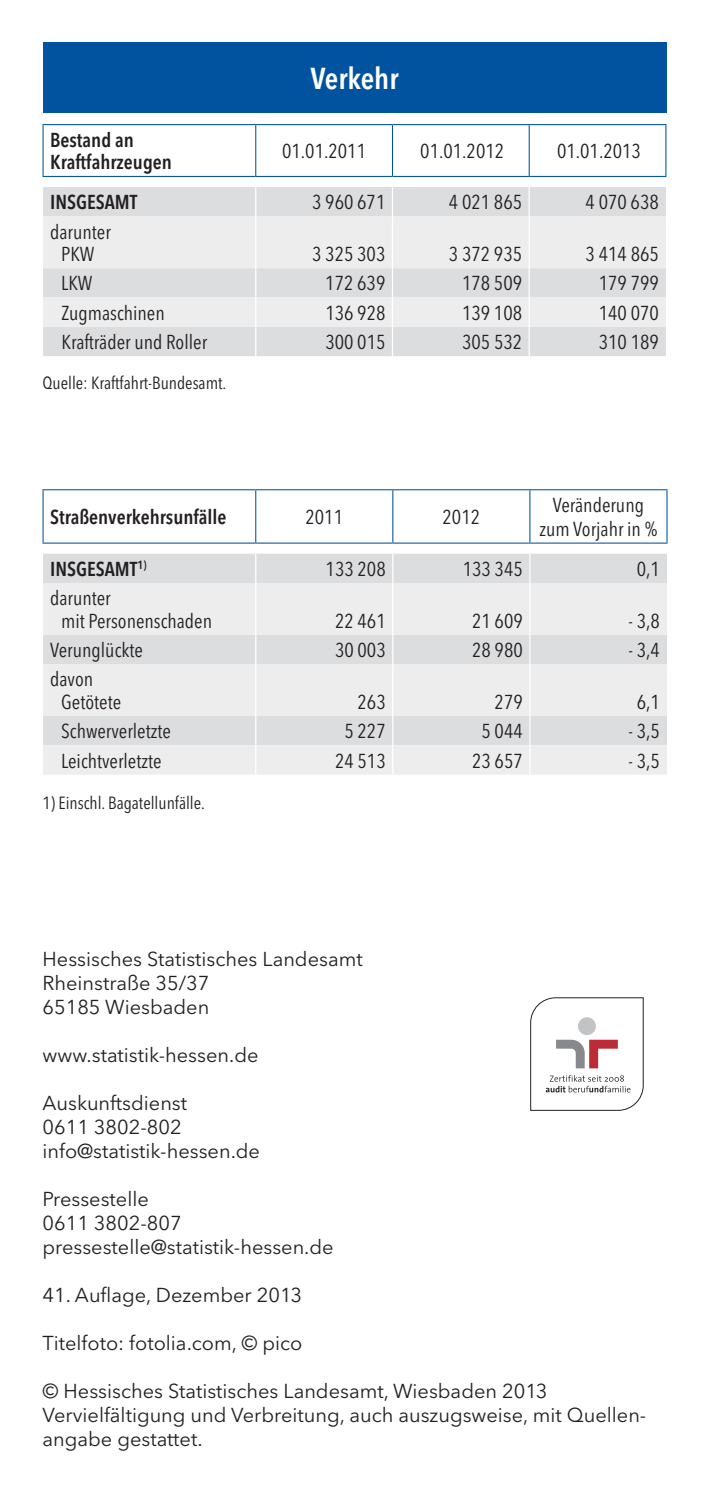
<style>
.page{position:relative;width:709px;height:1489px;background:#fff}
.page>*{position:absolute;margin:0;border:0;box-sizing:border-box;transform-origin:0 0}
.Balkentext{font:600 condensed 30px "Avenir Next LT Pro";color:#fff}
.t1{font:20px/24px "Avenir Next LT Pro";color:#231f20}
.Tab_zahlen{font:condensed 20px "Avenir Next LT Pro";color:#231f20}
.Tab_text{font:condensed 20px/22.5px "Avenir Next LT Pro";color:#231f20}
.Spalten_überschrift{font:condensed 20px/24px "Avenir Next LT Pro";color:#231f20;text-align:center}
.Tab_überschrift_fett{font:600 condensed 20px/22.5px "Avenir Next LT Pro";color:#231f20}
.Tab_text-2{font:600 condensed 20px "Avenir Next LT Pro";color:#231f20}
.Tab_text-3{font:condensed 17.5px "Avenir Next LT Pro";color:#231f20}
</style>
<div class="page">
<div style="left:43px;top:43px;width:623px;height:70px;background:#0153a0"></div>
<div style="left:43px;top:327px;width:623px;height:29px;background:#dcdddf"></div>
<svg style="left:43px;top:216px;width:623px;height:111px;background:#e8e8ea"></svg>
<hr style="left:43px;top:124px;width:213px;height:1px;background:#0153a0">
<hr style="left:43px;top:125px;width:1px;height:51px;background:#0153a0">
<hr style="left:256px;top:124px;width:136px;height:1px;background:#0153a0">
<hr style="left:255px;top:125px;width:1px;height:51px;background:#0153a0">
<hr style="left:392px;top:124px;width:137px;height:1px;background:#0153a0">
<hr style="left:392px;top:125px;width:1px;height:51px;background:#0153a0">
<hr style="left:529px;top:124px;width:137px;height:1px;background:#0153a0">
<hr style="left:528px;top:125px;width:1px;height:51px;background:#0153a0">
<hr style="left:665px;top:125px;width:1px;height:51px;background:#0153a0">
<svg style="left:43px;top:176px;width:623px;height:40px"></svg>
<hr style="left:528px;top:187px;width:2px;height:29px;background:#fff">
<hr style="left:255px;top:216px;width:1px;height:52px;background:#fff">
<hr style="left:392px;top:216px;width:1px;height:52px;background:#fff">
<hr style="left:528px;top:216px;width:2px;height:52px;background:#fff">
<svg style="left:255px;top:268px;width:1px;height:29px"></svg>
<svg style="left:392px;top:268px;width:1px;height:29px"></svg>
<hr style="left:528px;top:268px;width:2px;height:29px;background:#fff">
<hr style="left:255px;top:297px;width:1px;height:30px;background:#fff">
<hr style="left:392px;top:297px;width:1px;height:30px;background:#fff">
<hr style="left:528px;top:297px;width:2px;height:30px;background:#fff">
<svg style="left:255px;top:327px;width:1px;height:29px"></svg>
<svg style="left:392px;top:327px;width:1px;height:29px"></svg>
<hr style="left:528px;top:327px;width:2px;height:29px;background:#fff">
<svg style="left:43px;top:543px;width:624px;height:1px"></svg>
<div style="left:43px;top:554px;width:624px;height:29px;background:#dcdddf"></div>
<svg style="left:43px;top:583px;width:624px;height:191px;background:#e7e8e9"></svg>
<hr style="left:43px;top:489px;width:213px;height:1px;background:#0153a0">
<hr style="left:43px;top:490px;width:1px;height:52px;background:#0153a0">
<hr style="left:256px;top:489px;width:137px;height:1px;background:#0153a0">
<hr style="left:255px;top:490px;width:1px;height:52px;background:#0153a0">
<hr style="left:393px;top:489px;width:137px;height:1px;background:#0153a0">
<hr style="left:392px;top:490px;width:1px;height:52px;background:#0153a0">
<hr style="left:530px;top:489px;width:137px;height:1px;background:#0153a0">
<hr style="left:529px;top:490px;width:1px;height:52px;background:#0153a0">
<hr style="left:666px;top:490px;width:1px;height:52px;background:#0153a0">
<hr style="left:43px;top:542px;width:213px;height:1px;background:#0153a0">
<hr style="left:256px;top:542px;width:137px;height:1px;background:#0153a0">
<hr style="left:393px;top:542px;width:137px;height:1px;background:#0153a0">
<hr style="left:530px;top:542px;width:137px;height:1px;background:#0153a0">
<hr style="left:255px;top:553px;width:1px;height:30px;background:#fff">
<hr style="left:392px;top:553px;width:1px;height:30px;background:#fff">
<hr style="left:529px;top:553px;width:1px;height:30px;background:#fff">
<hr style="left:255px;top:583px;width:1px;height:52px;background:#fff">
<hr style="left:392px;top:583px;width:1px;height:52px;background:#fff">
<hr style="left:529px;top:583px;width:1px;height:52px;background:#fff">
<svg style="left:255px;top:635px;width:1px;height:29px"></svg>
<svg style="left:392px;top:635px;width:1px;height:29px"></svg>
<svg style="left:529px;top:635px;width:1px;height:29px"></svg>
<hr style="left:255px;top:664px;width:1px;height:52px;background:#fff">
<hr style="left:392px;top:664px;width:1px;height:52px;background:#fff">
<hr style="left:529px;top:664px;width:1px;height:52px;background:#fff">
<svg style="left:255px;top:716px;width:1px;height:58px"></svg>
<svg style="left:392px;top:716px;width:1px;height:58px"></svg>
<svg style="left:529px;top:716px;width:1px;height:58px"></svg>
<svg style="left:530px;top:997px;width:113px;height:113px"></svg>
<p class="Balkentext" style="left:310px;top:61px;width:90px">Verkehr</p>
<p class="Tab_überschrift_fett" style="left:50px;top:128px;width:123px">Bestand an<br>Kraftfahrzeugen</p>
<p class="Spalten_überschrift" style="left:282px;top:139px;width:85px">01.01.2011</p>
<p class="Spalten_überschrift" style="left:420px;top:139px;width:85px">01.01.2012</p>
<p class="Spalten_überschrift" style="left:557px;top:139px;width:85px">01.01.2013</p>
<p class="Tab_text-2" style="left:50px;top:190px;width:89px">INSGESAMT</p>
<p class="Tab_zahlen" style="left:312px;top:190px;width:75px">3 960 671</p>
<p class="Tab_zahlen" style="left:449px;top:190px;width:75px">4 021 865</p>
<p class="Tab_zahlen" style="left:585px;top:190px;width:75px">4 070 638</p>
<p class="Tab_text" style="left:50px;top:220px;width:62px;text-align:center">darunter<br>PKW</p>
<p class="Tab_zahlen" style="left:312px;top:242px;width:75px">3 325 303</p>
<p class="Tab_zahlen" style="left:449px;top:242px;width:75px">3 372 935</p>
<p class="Tab_zahlen" style="left:585px;top:242px;width:75px">3 414 865</p>
<p class="Tab_text" style="left:61px;top:272px;width:33px">LKW</p>
<p class="Tab_zahlen" style="left:325px;top:271px;width:62px">172 639</p>
<p class="Tab_zahlen" style="left:462px;top:271px;width:62px">178 509</p>
<p class="Tab_zahlen" style="left:598px;top:271px;width:62px">179 799</p>
<p class="Tab_text" style="left:61px;top:301px;width:105px">Zugmaschinen</p>
<p class="Tab_zahlen" style="left:325px;top:301px;width:62px">136 928</p>
<p class="Tab_zahlen" style="left:462px;top:301px;width:62px">139 108</p>
<p class="Tab_zahlen" style="left:599px;top:301px;width:62px">140 070</p>
<p class="Tab_text" style="left:61px;top:331px;width:147px">Krafträder und Roller</p>
<p class="Tab_zahlen" style="left:325px;top:330px;width:62px">300 015</p>
<p class="Tab_zahlen" style="left:462px;top:330px;width:62px">305 532</p>
<p class="Tab_zahlen" style="left:599px;top:330px;width:62px">310 189</p>
<p class="Tab_text-3" style="left:43px;top:372px;width:185px">Quelle: Kraftfahrt-Bundesamt.</p>
<p class="Tab_überschrift_fett" style="left:50px;top:505px;width:178px">Straßenverkehrsunfälle</p>
<p class="Spalten_überschrift" style="left:305px;top:505px;width:39px">2011</p>
<p class="Spalten_überschrift" style="left:442px;top:505px;width:39px">2012</p>
<p class="Spalten_überschrift" style="left:539px;top:493px;width:119px">Veränderung zum Vorjahr in %</p>
<p class="Tab_text-2" style="left:50px;top:556px;width:98px">INSGESAMT<sup>1)</sup></p>
<p class="Tab_zahlen" style="left:325px;top:557px;width:62px">133 208</p>
<p class="Tab_zahlen" style="left:462px;top:557px;width:62px">133 345</p>
<p class="Tab_zahlen" style="left:636px;top:557px;width:25px">0,1</p>
<p class="Tab_text" style="left:61px;top:587px;width:152px;text-indent:-11px">darunter<br>mit Personenschaden</p>
<p class="Tab_zahlen" style="left:335px;top:608px;width:52px">22 461</p>
<p class="Tab_zahlen" style="left:472px;top:608px;width:52px">21 609</p>
<p class="Tab_zahlen" style="left:628px;top:608px;width:33px">- 3,8</p>
<p class="Tab_text" style="left:50px;top:638px;width:94px">Verunglückte</p>
<p class="Tab_zahlen" style="left:335px;top:638px;width:52px">30 003</p>
<p class="Tab_zahlen" style="left:472px;top:638px;width:52px">28 980</p>
<p class="Tab_zahlen" style="left:628px;top:638px;width:33px">- 3,4</p>
<p class="Tab_text" style="left:61px;top:668px;width:61px;text-indent:-11px">davon<br>Getötete</p>
<p class="Tab_zahlen" style="left:357px;top:689px;width:30px">263</p>
<p class="Tab_zahlen" style="left:494px;top:689px;width:30px">279</p>
<p class="Tab_zahlen" style="left:636px;top:689px;width:25px">6,1</p>
<p class="Tab_text" style="left:61px;top:719px;width:111px">Schwerverletzte</p>
<p class="Tab_zahlen" style="left:344px;top:719px;width:43px">5 227</p>
<p class="Tab_zahlen" style="left:481px;top:719px;width:43px">5 044</p>
<p class="Tab_zahlen" style="left:628px;top:719px;width:33px">- 3,5</p>
<p class="Tab_text" style="left:61px;top:749px;width:102px">Leichtverletzte</p>
<p class="Tab_zahlen" style="left:335px;top:748px;width:52px">24 513</p>
<p class="Tab_zahlen" style="left:472px;top:748px;width:52px">23 657</p>
<p class="Tab_zahlen" style="left:628px;top:748px;width:33px">- 3,5</p>
<p class="Tab_text-3" style="left:43px;top:792px;width:164px">1) Einschl. Bagatellunfälle.</p>
<p class="t1" style="left:43px;top:946px;width:322px">Hessisches Statistisches Landesamt</p>
<p class="t1" style="left:43px;top:970px;width:168px">Rheinstraße 35/37</p>
<p class="t1" style="left:43px;top:994px;width:168px">65185 Wiesbaden</p>
<p class="t1" style="left:43px;top:1042px;width:217px">www.statistik-hessen.de</p>
<p class="t1" style="left:43px;top:1090px;width:146px">Auskunftsdienst</p>
<p class="t1" style="left:43px;top:1114px;width:140px">0611 3802-802</p>
<p class="t1" style="left:43px;top:1138px;width:219px">info@statistik-hessen.de</p>
<p class="t1" style="left:43px;top:1186px;width:108px">Pressestelle</p>
<p class="t1" style="left:43px;top:1210px;width:140px">0611 3802-807</p>
<p class="t1" style="left:43px;top:1234px;width:293px">pressestelle@statistik-hessen.de</p>
<p class="t1" style="left:43px;top:1282px;width:261px">41. Auflage, Dezember 2013</p>
<p class="t1" style="left:43px;top:1330px;width:261px">Titelfoto: fotolia.com, © pico</p>
<p class="t1" style="left:43px;top:1378px;width:506px">© Hessisches Statistisches Landesamt, Wiesbaden 2013</p>
<p class="t1" style="left:43px;top:1402px;width:605px">Vervielfältigung und Verbreitung, auch auszugsweise, mit Quellen&shy;angabe gestattet.</p>
</div>
